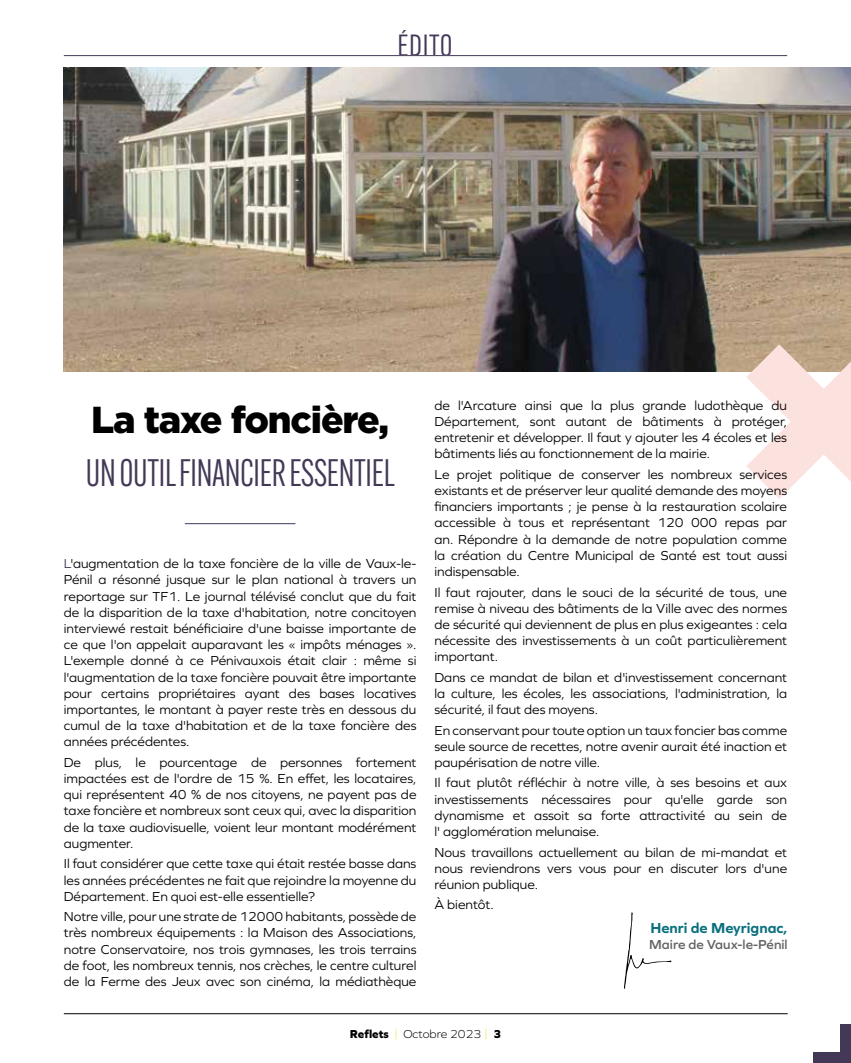
<style>
.page{position:relative;width:851px;height:1063px;background:#fff}
.page>*{position:absolute;margin:0;border:0;box-sizing:border-box;transform-origin:0 0}
.t1{font:37.5px "Alternate Gothic Cond ATF";letter-spacing:-.01em;color:#443857}
.t2{font:900 37.5px "Gotham";letter-spacing:-.03em;color:#000}
.t3{font:30px "Alternate Gothic ATF";letter-spacing:.02em;color:#443857}
.t4{font:700 15px "Graphie";color:#0a707d}
.t5{font:13.5px/16.2px "Graphie";color:#000;text-align:justify}
.t6{font:600 13.5px "Graphie";color:#646363}
.t7{font:300 12px "Graphie";color:#000}
.s1{color:#443857}
.s2{font-weight:800}
.s3{color:#e8e221}
</style>
<div class="page">
<svg style="left:624px;top:912px;width:47px;height:77px"></svg>
<hr style="left:64px;top:55px;width:723px;height:1px;background:#443857">
<div style="left:813px;top:1052px;width:37px;height:11px;background:#443857"></div>
<div style="left:840px;top:1025px;width:10px;height:38px;background:#443857"></div>
<img style="left:64px;top:67px;width:786px;height:305px">
<svg style="left:746px;top:344px;width:104px;height:155px"></svg>
<hr style="left:64px;top:1013px;width:723px;height:1px;background:#000">
<svg style="left:63px;top:294px;width:1px;height:78px"></svg>
<hr style="left:185px;top:523px;width:110px;height:1px;background:#443857">
<h2 class="t3" style="left:397px;top:27px;width:57px">ÉDITO</h2>
<h1 class="t2" style="left:91px;top:394px;width:299px">La taxe foncière,</h1>
<h1 class="t1" style="left:86px;top:451px;width:310px">UN OUTIL FINANCIER ESSENTIEL</h1>
<p class="t5" style="left:64px;top:555px;width:354px"><span class="s1">L</span>'augmentation de la taxe foncière de la ville de Vaux-le-Pénil a résonné jusque sur le plan national à travers un reportage sur TF1. Le journal télévisé conclut que du fait de la disparition de la taxe d'habitation, notre concitoyen interviewé restait bénéficiaire d'une baisse importante de ce que l'on appelait auparavant les « impôts ménages ».<br>L'exemple donné à ce Pénivauxois était clair : même si l'augmentation de la taxe foncière pouvait être importante pour certains propriétaires ayant des bases locatives importantes, le montant à payer reste très en dessous du cumul de la taxe d'habitation et de la taxe foncière des années précédentes.</p>
<p class="t5" style="left:64px;top:754px;width:354px">De plus, le pourcentage de personnes fortement impactées est de l'ordre de 15 %. En effet, les locataires, qui représentent 40 % de nos citoyens, ne payent pas de taxe foncière et nombreux sont ceux qui, avec la disparition de la taxe audiovisuelle, voient leur montant modérément augmenter.</p>
<p class="t5" style="left:64px;top:855px;width:354px">Il faut considérer que cette taxe qui était restée basse dans les années précédentes ne fait que rejoindre la moyenne du Département. En quoi est-elle essentielle?</p>
<p class="t5" style="left:64px;top:908px;width:354px">Notre ville, pour une strate de 12000 habitants, possède de très nombreux équipements : la Maison des Associations, notre Conservatoire, nos trois gymnases, les trois terrains de foot, les nombreux tennis, nos crèches, le centre culturel de la Ferme des Jeux avec son cinéma, la médiathèque</p>
<p class="t5" style="left:434px;top:397px;width:354px">de l'Arcature ainsi que la plus grande ludothèque du Département, sont autant de bâtiments à protéger, entretenir et développer. Il faut y ajouter les 4 écoles et les bâtiments liés au fonctionnement de la mairie.</p>
<p class="t5" style="left:434px;top:466px;width:354px">Le projet politique de conserver les nombreux services existants et de préserver leur qualité demande des moyens financiers importants ; je pense à la restauration scolaire accessible à tous et représentant 120 000 repas par an. Répondre à la demande de notre population comme la création du Centre Municipal de Santé est tout aussi indispensable.</p>
<p class="t5" style="left:434px;top:584px;width:354px">Il faut rajouter, dans le souci de la sécurité de tous, une remise à niveau des bâtiments de la Ville avec des normes de sécurité qui deviennent de plus en plus exigeantes : cela nécessite des investissements à un coût particulièrement important.</p>
<p class="t5" style="left:434px;top:669px;width:354px">Dans ce mandat de bilan et d'investissement concernant la culture, les écoles, les associations, l'administration, la sécurité, il faut des moyens.</p>
<p class="t5" style="left:434px;top:722px;width:354px">En conservant pour toute option un taux foncier bas comme seule source de recettes, notre avenir aurait été inaction et paupérisation de notre ville.</p>
<p class="t5" style="left:434px;top:775px;width:354px">Il faut plutôt réfléchir à notre ville, à ses besoins et aux investissements nécessaires pour qu'elle garde son dynamisme et assoit sa forte attractivité au sein de l' agglomération melunaise.</p>
<p class="t5" style="left:434px;top:844px;width:354px">Nous travaillons actuellement au bilan de mi-mandat et nous reviendrons vers vous pour en discuter lors d'une réunion publique.</p>
<p class="t5" style="left:434px;top:896px;width:61px">À bientôt.</p>
<p class="t4" style="left:650px;top:919px;width:139px">Henri de Meyrignac,</p>
<p class="t6" style="left:649px;top:937px;width:140px">Maire de Vaux-le-Pénil</p>
<p class="t7" style="left:350px;top:1027px;width:153px"><span class="s2">Reflets</span> <span class="s3">|</span> Octobre 2023 <span class="s3">|</span> <span class="s2">3</span></p>
</div>
